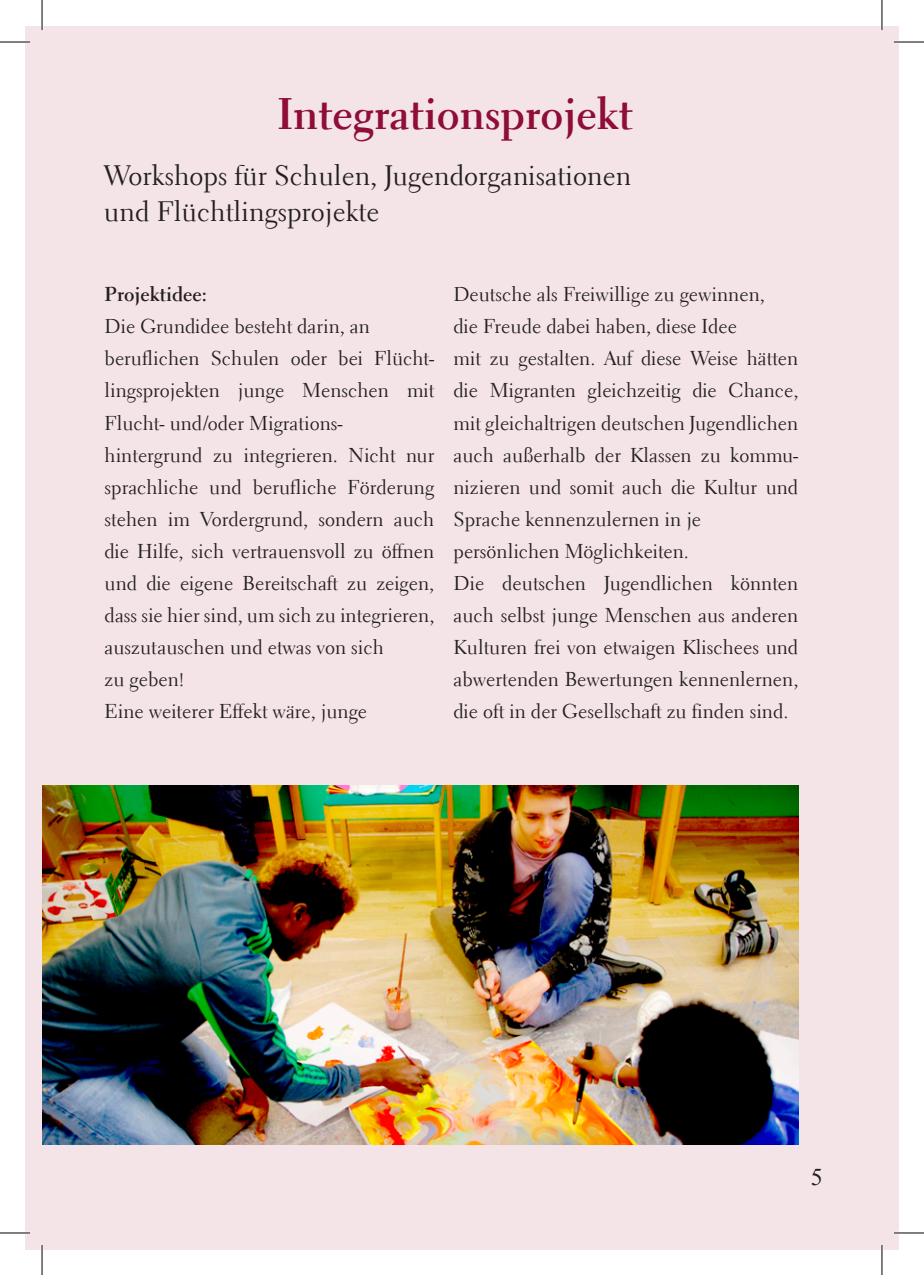
<style>
.page{position:relative;width:924px;height:1275px;background:#fff}
.page>*{position:absolute;margin:0;border:0;box-sizing:border-box;transform-origin:0 0}
.t1{font:700 44px "Electra LT";color:#8f0d39}
.t2{font:28px/36px "Electra LT";color:#231f20}
.t3{font:24px "Times New Roman";color:#231f20}
.t4{font:20px/32px "Electra LT";color:#231f20}
.t5{font:700 20px "Electra LT";color:#231f20}
</style>
<div class="page">
<div style="left:25px;top:26px;width:873px;height:1224px;background:#f4e4e8"></div>
<img style="left:42px;top:785px;width:756px;height:359px">
<hr style="left:0;top:41px;width:30px;height:2px;background:#fff">
<hr style="left:893px;top:41px;width:30px;height:2px;background:#fff">
<hr style="left:0;top:1231px;width:30px;height:3px;background:#fff">
<hr style="left:893px;top:1231px;width:30px;height:3px;background:#fff">
<hr style="left:41px;top:0;width:2px;height:30px;background:#fff">
<hr style="left:41px;top:1245px;width:2px;height:30px;background:#fff">
<hr style="left:880px;top:0;width:2px;height:30px;background:#fff">
<hr style="left:880px;top:1245px;width:2px;height:30px;background:#fff">
<hr style="left:0;top:42px;width:30px;height:1px;background:#000">
<hr style="left:893px;top:42px;width:30px;height:1px;background:#000">
<hr style="left:0;top:1232px;width:30px;height:1px;background:#000">
<hr style="left:893px;top:1232px;width:30px;height:1px;background:#000">
<hr style="left:42px;top:0;width:1px;height:30px;background:#000">
<hr style="left:42px;top:1245px;width:1px;height:30px;background:#000">
<hr style="left:881px;top:0;width:1px;height:30px;background:#000">
<hr style="left:881px;top:1245px;width:1px;height:30px;background:#000">
<h1 class="t1" style="left:277px;top:87px;width:357px">Integrationsprojekt</h1>
<h2 class="t2" style="left:104px;top:158px;width:528px">Workshops für Schulen, Jugendorganisationen und Flüchtlingsprojekte</h2>
<p class="t5" style="left:105px;top:282px;width:104px">Projektidee:</p>
<p class="t4" style="left:105px;top:311px;width:331px">Die Grundidee besteht darin, an beruflichen Schulen oder bei Flücht&shy;lingsprojekten junge Menschen mit Flucht- und/oder Migrations&shy;hintergrund zu integrieren. Nicht nur sprachliche und berufliche Förderung stehen im Vordergrund, sondern auch die Hilfe, sich vertrauensvoll zu öffnen und die eigene Bereitschaft zu zeigen, dass sie hier sind, um sich zu integrieren, auszutauschen und etwas von sich<br>zu geben!<br>Eine weiterer Effekt wäre, junge</p>
<p class="t4" style="left:453px;top:279px;width:346px">Deutsche als Freiwillige zu gewinnen,<br>die Freude dabei haben, diese Idee<br>mit zu gestalten. Auf diese Weise hätten die Migranten gleichzeitig die Chance, mit gleichaltrigen deutschen Jugendlichen auch außerhalb der Klassen zu kommu&shy;nizieren und somit auch die Kultur und Sprache kennenzulernen in je persönlichen Möglichkeiten.<br>Die deutschen Jugendlichen könnten auch selbst junge Menschen aus anderen Kulturen frei von etwaigen Klischees und abwertenden Bewertungen kennenlernen, die oft in der Gesellschaft zu finden sind.</p>
<p class="t3" style="left:810px;top:1160px;width:13px">5</p>
</div>
